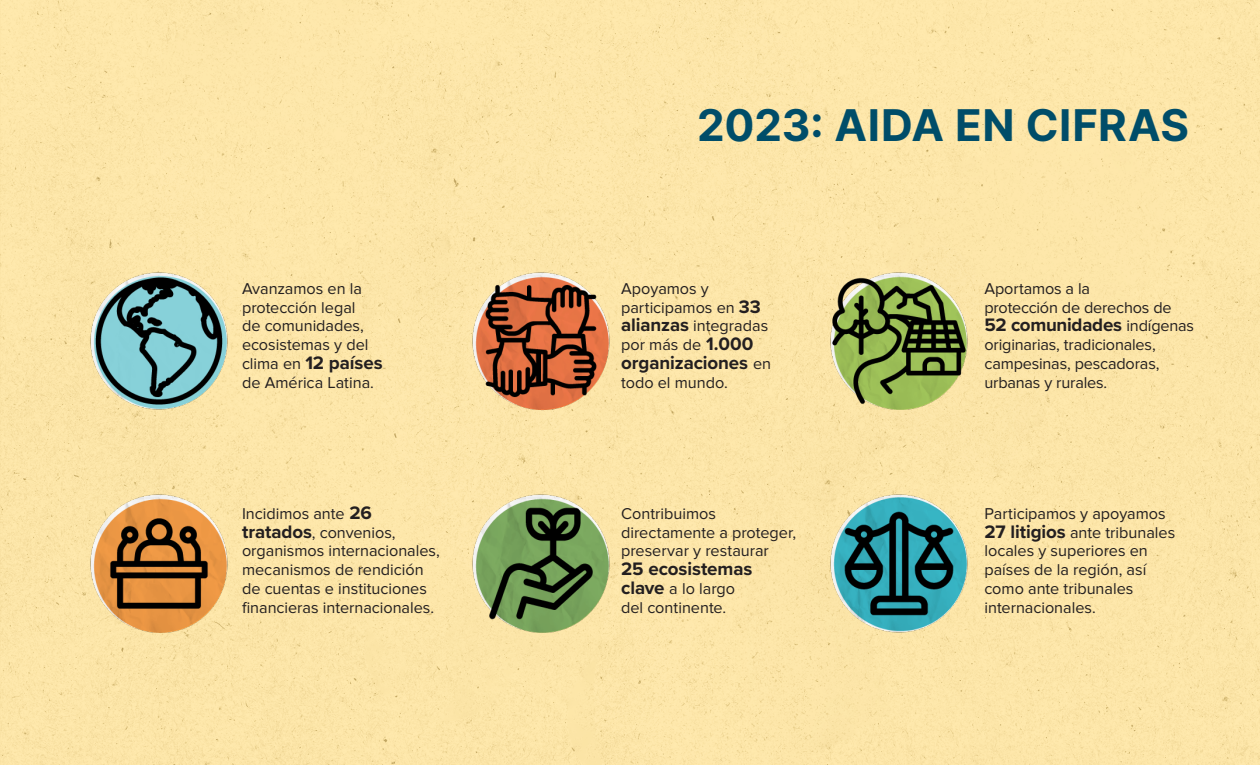
<style>
.page{position:relative;width:1260px;height:765px;background:#fce6a9}
.page>*{position:absolute;margin:0;border:0;box-sizing:border-box;transform-origin:0 0}
.t1{font:43.75px "Inter";letter-spacing:.005em;color:#004d69}
.AIDA_CIFRAS{font:700 18.75px "Proxima Nova";letter-spacing:-.005em;color:#231f20}
.AIDA_CIFRAS-2{font:16.25px/18.8px "Proxima Nova";color:#231f20}
.s1{font-weight:400;font-size:16.25px}
.s2{font-weight:700;font-size:18.75px}
</style>
<div class="page">
<img style="left:86px;top:269px;width:145px;height:145px">
<img style="left:468px;top:269px;width:146px;height:145px">
<img style="left:826px;top:269px;width:146px;height:145px">
<img style="left:86px;top:491px;width:145px;height:145px">
<img style="left:826px;top:491px;width:146px;height:145px">
<img style="left:468px;top:491px;width:146px;height:145px">
<p class="AIDA_CIFRAS-2" style="left:242px;top:279px;width:128px">Avanzamos en la protección legal de comunidades, ecosistemas y del</p>
<p class="AIDA_CIFRAS" style="left:242px;top:349px;width:142px"><span class="s1">clima en</span> 12 países</p>
<p class="AIDA_CIFRAS-2" style="left:242px;top:373px;width:133px">de América Latina.</p>
<p class="AIDA_CIFRAS-2" style="left:242px;top:504px;width:199px">Incidimos ante <span class="s2">26 tratados</span>, convenios, organismos internacionales, mecanismos de rendición de cuentas e instituciones financieras internacionales.</p>
<p class="t1" style="left:697px;top:93px;width:493px">2023: AIDA EN CIFRAS</p>
<p class="AIDA_CIFRAS-2" style="left:621px;top:279px;width:149px">Apoyamos y participamos en <span class="s2">33 alianzas</span> integradas por más de <span class="s2">1.000</span></p>
<p class="AIDA_CIFRAS" style="left:621px;top:349px;width:151px">organizaciones <span class="s1">en</span></p>
<p class="AIDA_CIFRAS-2" style="left:621px;top:373px;width:108px">todo el mundo.</p>
<p class="AIDA_CIFRAS-2" style="left:621px;top:504px;width:177px">Contribuimos directamente a proteger, preservar y restaurar</p>
<p class="AIDA_CIFRAS" style="left:621px;top:555px;width:133px">25 ecosistemas</p>
<p class="AIDA_CIFRAS-2" style="left:621px;top:579px;width:116px"><span class="s2">clave</span> a lo largo del continente.</p>
<p class="AIDA_CIFRAS-2" style="left:984px;top:279px;width:189px">Aportamos a la<br>protección de derechos de</p>
<p class="AIDA_CIFRAS" style="left:984px;top:311px;width:211px">52 comunidades <span class="s1">indígenas</span></p>
<p class="AIDA_CIFRAS-2" style="left:984px;top:336px;width:177px">originarias, tradicionales, campesinas, pescadoras, urbanas y rurales.</p>
<p class="AIDA_CIFRAS-2" style="left:984px;top:504px;width:192px">Participamos y apoyamos<br><span class="s2">27 litigios</span> ante tribunales locales y superiores en países de la región, así como ante tribunales internacionales.</p>
</div>
